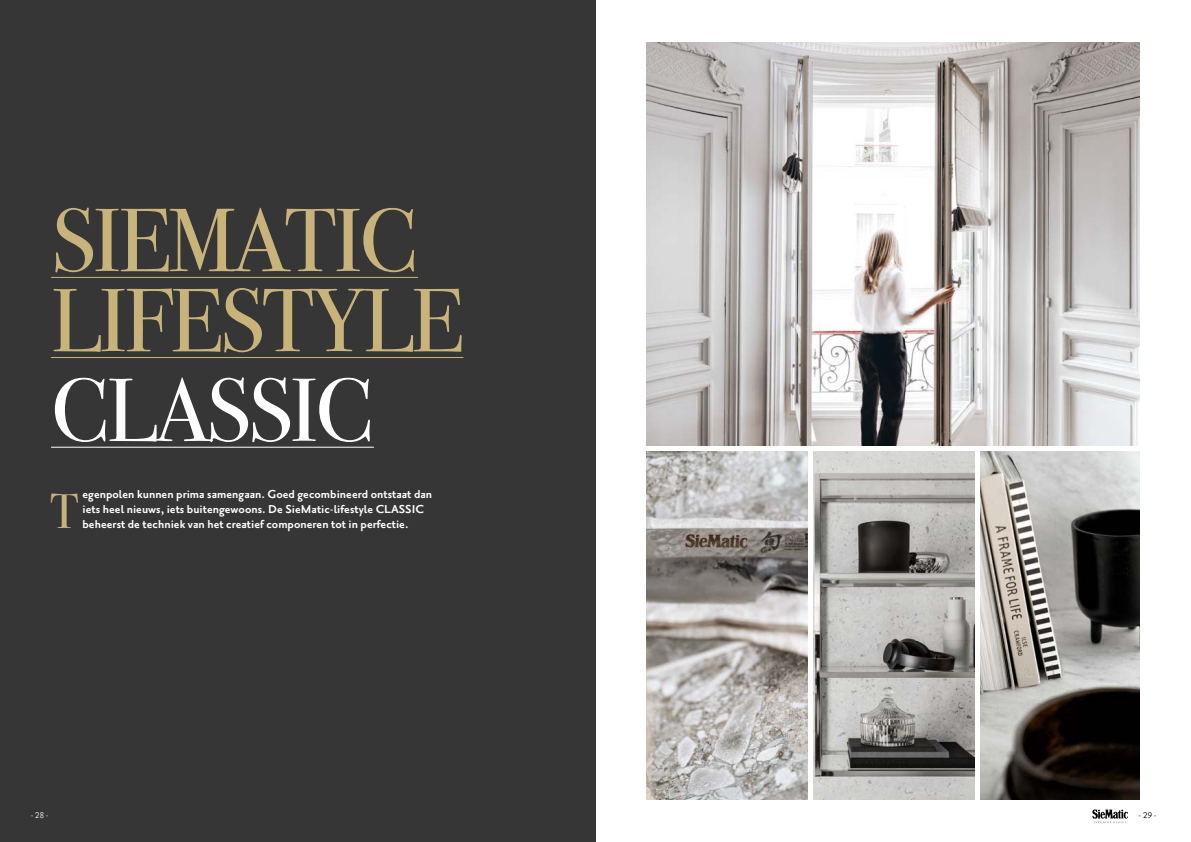
<style>
.page{position:relative;width:1191px;height:842px;background:#fff}
.page>*{position:absolute;margin:0;border:0;box-sizing:border-box;transform-origin:0 0}
.t1{font:89.6px/80.1px "Bodoni Svty Two OSITCTT";letter-spacing:-.03em;color:#c8b47b}
.t2{font:89.6px "Bodoni Svty Two OSITCTT";letter-spacing:-.03em;color:#fff}
.t3{font:48.9px "Bodoni Svty Two OSITCTT";color:#c8b47b}
.t4{font:700 14px/15px "Priori Sans OT";color:#fff}
.t5{font:10px "Priori Sans OT";color:#fff}
.t6{font:10px "Priori Sans OT";color:#000}
</style>
<div class="page">
<svg style="left:1092px;top:809px;width:36px;height:14px"></svg>
<div style="left:0;top:0;width:595px;height:842px;background:#373636"></div>
<hr style="left:51px;top:277px;width:367px;height:1px;background:#c8b47b">
<hr style="left:51px;top:357px;width:412px;height:1px;background:#c8b47b">
<hr style="left:51px;top:447px;width:323px;height:1px;background:#fff">
<img style="left:646px;top:451px;width:161px;height:348px">
<img style="left:813px;top:451px;width:161px;height:348px">
<img style="left:980px;top:451px;width:160px;height:348px">
<img style="left:646px;top:43px;width:494px;height:402px">
<h1 class="t1" style="left:51px;top:201px;width:414px">SIEMATIC<br>LIFESTYLE</h1>
<h1 class="t2" style="left:51px;top:357px;width:324px">CLASSIC</h1>
<h2 class="t3" style="left:50px;top:482px;width:30px">T</h2>
<p class="t4" style="left:82px;top:487px;width:351px">egenpolen kunnen prima samengaan. Goed gecombineerd ontstaat dan iets heel nieuws, iets buitengewoons. De SieMatic-lifestyle CLASSIC beheerst de techniek van het creatief componeren tot in perfectie.</p>
<p class="t5" style="left:31px;top:810px;width:19px">- 28 -</p>
<p class="t6" style="left:1138px;top:810px;width:20px">- 29 -</p>
</div>
